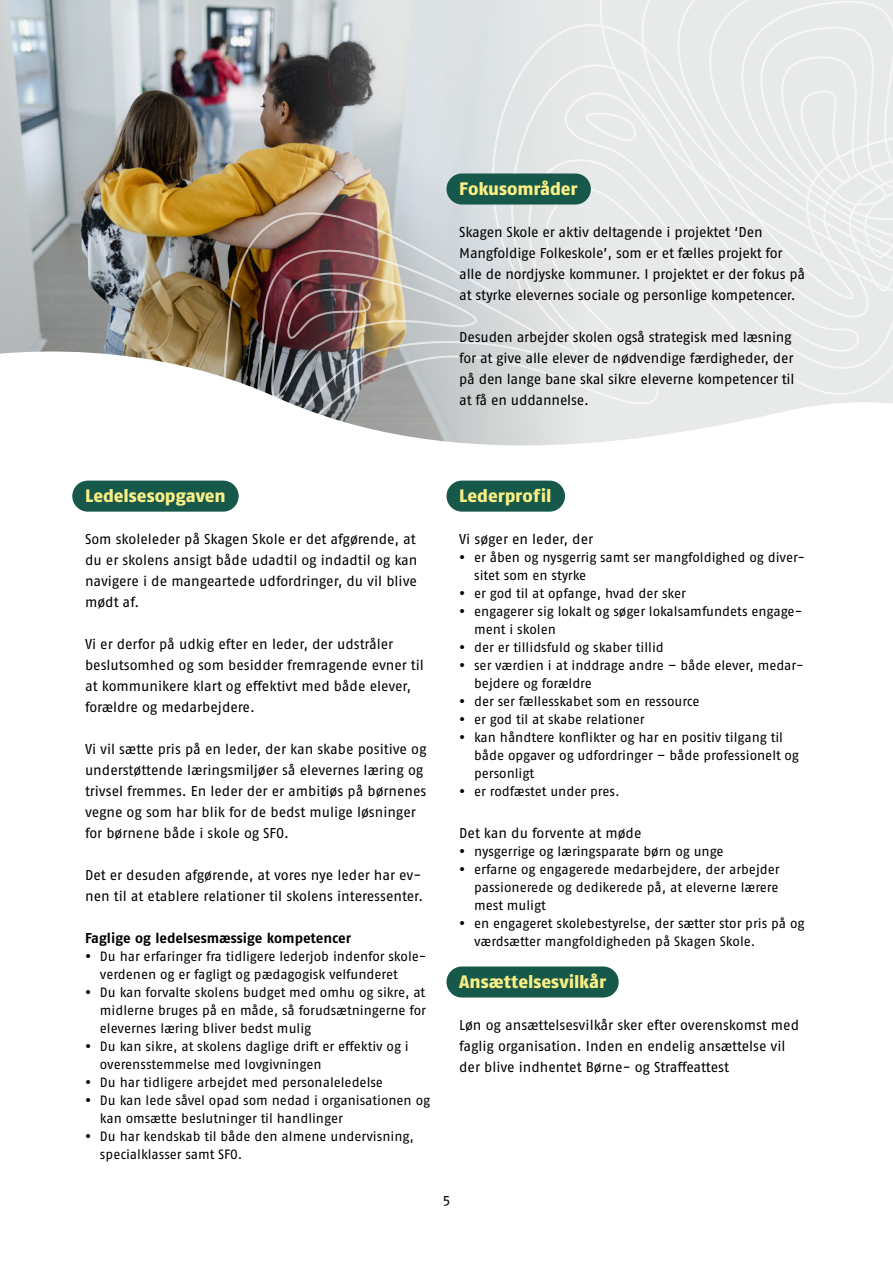
<style>
.page{position:relative;width:893px;height:1263px;background:#fff}
.page>*{position:absolute;margin:0;border:0;box-sizing:border-box;transform-origin:0 0}
.t1{font:800 18px "Fago Pro";letter-spacing:-.005em;color:#faef85}
.t2{font:14.25px/21px "Fago Pro";letter-spacing:-.005em;color:#000}
.t3{font:700 14.25px "Fago Pro";letter-spacing:-.005em;color:#000}
.t4{font:13.5px/18px "Fago Pro";letter-spacing:-.005em;color:#000}
</style>
<div class="page">
<img style="left:0;top:0;width:204px;height:321px">
<div style="left:446px;top:966px;width:173px;height:31px;background:#165849;border-radius:16px"></div>
<div style="left:446px;top:481px;width:119px;height:31px;background:#165849;border-radius:16px"></div>
<div style="left:72px;top:481px;width:167px;height:31px;background:#165849;border-radius:16px"></div>
<img style="left:204px;top:0;width:689px;height:321px">
<div style="left:446px;top:173px;width:145px;height:32px;background:#165849;border-radius:16px"></div>
<svg style="left:0;top:321px;width:893px;height:125px"></svg>
<p class="t1" style="left:459px;top:178px;width:120px">Fokusområder</p>
<p class="t2" style="left:459px;top:222px;width:347px">Skagen Skole er aktiv deltagende i projektet ‘Den Mangfoldige Folkeskole’, som er et fælles projekt for alle de nordjyske kommuner. I projektet er der fokus på at styrke elevernes sociale og personlige kompetencer.</p>
<p class="t2" style="left:459px;top:327px;width:337px">Desuden arbejder skolen også strategisk med læsning for at give alle elever de nødvendige færdigheder, der på den lange bane skal sikre eleverne kompetencer til at få en uddannelse.</p>
<p class="t1" style="left:85px;top:485px;width:142px">Ledelsesopgaven</p>
<p class="t2" style="left:85px;top:528px;width:334px">Som skoleleder på Skagen Skole er det afgørende, at du er skolens ansigt både udadtil og indadtil og kan navigere i de mangeartede udfordringer, du vil blive mødt af.</p>
<p class="t2" style="left:85px;top:633px;width:340px">Vi er derfor på udkig efter en leder, der udstråler beslutsomhed og som besidder fremragende evner til at kommunikere klart og effektivt med både elever, forældre og medarbejdere.</p>
<p class="t2" style="left:85px;top:738px;width:343px">Vi vil sætte pris på en leder, der kan skabe positive og understøttende læringsmiljøer så elevernes læring og trivsel fremmes. En leder der er ambitiøs på børnenes vegne og som har blik for de bedst mulige løsninger for børnene både i skole og SFO.</p>
<p class="t2" style="left:85px;top:864px;width:340px">Det er desuden afgørende, at vores nye leder har ev&shy;nen til at etablere relationer til skolens interessenter.</p>
<p class="t3" style="left:85px;top:929px;width:268px">Faglige og ledelsesmæssige kompetencer</p>
<p class="t4" style="left:100px;top:947px;width:328px">Du har erfaringer fra tidligere lederjob indenfor skole&shy;verdenen og er fagligt og pædagogisk velfunderet</p>
<p class="t4" style="left:100px;top:983px;width:328px;text-align:justify">Du kan forvalte skolens budget med omhu og sikre, at midlerne bruges på en måde, så forudsætningerne for elevernes læring bliver bedst mulig</p>
<p class="t4" style="left:100px;top:1037px;width:310px">Du kan sikre, at skolens daglige drift er effektiv og i overensstemmelse med lovgivningen</p>
<p class="t4" style="left:100px;top:1073px;width:285px">Du har tidligere arbejdet med personaleledelse</p>
<p class="t4" style="left:100px;top:1091px;width:332px">Du kan lede såvel opad som nedad i organisationen og kan omsætte beslutninger til handlinger</p>
<p class="t4" style="left:100px;top:1127px;width:315px">Du har kendskab til både den almene undervisning, specialklasser samt SFO.</p>
<p class="t1" style="left:459px;top:485px;width:94px">Lederprofil</p>
<p class="t2" style="left:459px;top:528px;width:135px">Vi søger en leder, der</p>
<p class="t4" style="left:474px;top:548px;width:333px">er åben og nysgerrig samt ser mangfoldighed og diver&shy;sitet som en styrke</p>
<p class="t4" style="left:474px;top:584px;width:213px">er god til at opfange, hvad der sker</p>
<p class="t4" style="left:474px;top:602px;width:330px">engagerer sig lokalt og søger lokalsamfundets engage&shy;ment i skolen</p>
<p class="t4" style="left:474px;top:638px;width:191px">der er tillidsfuld og skaber tillid</p>
<p class="t4" style="left:474px;top:656px;width:331px">ser værdien i at inddrage andre – både elever, medar&shy;bejdere og forældre</p>
<p class="t4" style="left:474px;top:692px;width:227px">der ser fællesskabet som en ressource</p>
<p class="t4" style="left:474px;top:710px;width:172px">er god til at skabe relationer</p>
<p class="t4" style="left:474px;top:728px;width:326px">kan håndtere konflikter og har en positiv tilgang til både opgaver og udfordringer – både professionelt og personligt</p>
<p class="t4" style="left:474px;top:782px;width:147px">er rodfæstet under pres.</p>
<p class="t2" style="left:459px;top:822px;width:184px">Det kan du forvente at møde</p>
<p class="t4" style="left:474px;top:842px;width:251px">nysgerrige og læringsparate børn og unge</p>
<p class="t4" style="left:474px;top:860px;width:307px;text-align:justify">erfarne og engagerede medarbejdere, der arbejder passionerede og dedikerede på, at eleverne lærere mest muligt</p>
<p class="t4" style="left:474px;top:914px;width:332px">en engageret skolebestyrelse, der sætter stor pris på og værdsætter mangfoldigheden på Skagen Skole.</p>
<p class="t1" style="left:459px;top:971px;width:148px">Ansættelsesvilkår</p>
<p class="t2" style="left:459px;top:1014px;width:341px">Løn og ansættelsesvilkår sker efter overenskomst med faglig organisation. Inden en endelig ansættelse vil der blive indhentet Børne- og Straffeattest</p>
<p class="t2" style="left:443px;top:1189px;width:9px">5</p>
</div>
